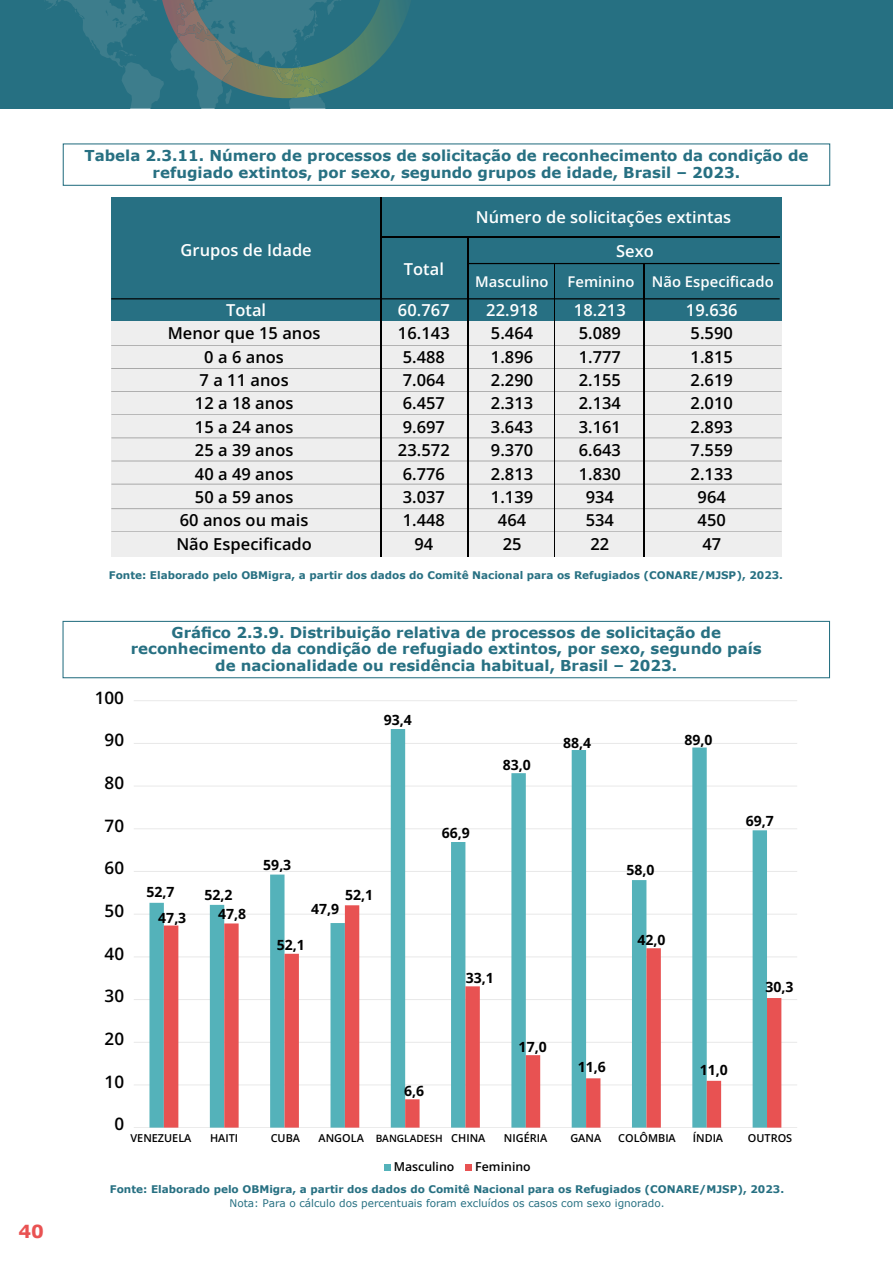
<style>
.page{position:relative;width:893px;height:1263px;background:#fff}
.page>*{position:absolute;margin:0;border:0;box-sizing:border-box;transform-origin:0 0}
.t1{font:700 18px "Verdana";color:#e95252}
.t2{font:600 17.1px "Open Sans";color:#000}
.t3{font:600 16.5px/23.4px "Open Sans";letter-spacing:.005em;color:#000;text-align:center}
.t4{font:600 16.5px "Open Sans";letter-spacing:.005em;color:#fff}
.t5{font:700 15px/16.5px "Verdana";color:#277082;text-align:center}
.t6{font:600 14.85px "Open Sans";letter-spacing:.005em;color:#fff}
.t7{font:700 14.1px "Open Sans";color:#000}
.t8{font:600 12.3px "Open Sans";color:#000}
.t9{font:600 10.95px "Open Sans";color:#000}
.t10{font:700 10.5px "Verdana";color:#277082}
.t11{font:10.5px "Verdana";color:#277082}
.s1{font-size:10.05px}
</style>
<div class="page">
<div style="left:0;top:0;width:893px;height:108px;background:#267082"></div>
<svg style="left:43px;top:0;width:337px;height:109px"></svg>
<div style="left:63px;top:143px;width:767px;height:43px;border:1px solid #277082"></div>
<div style="left:111px;top:310px;width:671px;height:247px;background:#eee"></div>
<div style="left:111px;top:198px;width:671px;height:123px;background:#277083"></div>
<hr style="left:381px;top:198px;width:1px;height:359px;background:#000">
<hr style="left:467px;top:237px;width:2px;height:320px;background:#000">
<hr style="left:554px;top:264px;width:1px;height:293px;background:#000">
<hr style="left:644px;top:264px;width:1px;height:293px;background:#000">
<hr style="left:381px;top:236px;width:399px;height:2px;background:#000">
<hr style="left:469px;top:263px;width:311px;height:1px;background:#000">
<hr style="left:111px;top:298px;width:669px;height:1px;background:#000">
<hr style="left:111px;top:345px;width:670px;height:1px;background:#000">
<hr style="left:111px;top:368px;width:670px;height:1px;background:#000">
<hr style="left:111px;top:391px;width:670px;height:1px;background:#000">
<hr style="left:111px;top:415px;width:671px;height:1px;background:#000">
<hr style="left:111px;top:438px;width:671px;height:1px;background:#000">
<hr style="left:111px;top:461px;width:671px;height:1px;background:#000">
<hr style="left:111px;top:484px;width:671px;height:1px;background:#000">
<hr style="left:111px;top:508px;width:671px;height:1px;background:#000">
<hr style="left:111px;top:531px;width:671px;height:1px;background:#000">
<div style="left:63px;top:621px;width:767px;height:57px;border:1px solid #277082"></div>
<hr style="left:134px;top:1084px;width:663px;height:1px;background:#d9d9d9">
<hr style="left:134px;top:1042px;width:663px;height:1px;background:#d9d9d9">
<hr style="left:134px;top:999px;width:663px;height:1px;background:#d9d9d9">
<hr style="left:134px;top:956px;width:663px;height:1px;background:#d9d9d9">
<hr style="left:134px;top:914px;width:663px;height:1px;background:#d9d9d9">
<hr style="left:134px;top:871px;width:663px;height:1px;background:#d9d9d9">
<hr style="left:134px;top:828px;width:663px;height:1px;background:#d9d9d9">
<hr style="left:134px;top:786px;width:663px;height:1px;background:#d9d9d9">
<hr style="left:134px;top:743px;width:663px;height:1px;background:#d9d9d9">
<hr style="left:134px;top:700px;width:663px;height:1px;background:#d9d9d9">
<hr style="left:134px;top:1127px;width:663px;height:1px;background:#d9d9d9">
<svg style="left:149px;top:729px;width:618px;height:398px"></svg>
<svg style="left:164px;top:905px;width:617px;height:222px"></svg>
<div style="left:384px;top:1164px;width:7px;height:7px;background:#54b2ba"></div>
<div style="left:466px;top:1164px;width:6px;height:7px;background:#e85252"></div>
<p class="t1" style="left:18px;top:1219px;width:27px">40</p>
<p class="t5" style="left:85px;top:147px;width:725px">Tabela 2.3.11. Número de processos de solicitação de reconhecimento da condição de refugiado extintos, por sexo, segundo grupos de idade, Brasil – 2023.</p>
<p class="t4" style="left:181px;top:238px;width:133px">Grupos de Idade</p>
<p class="t4" style="left:226px;top:299px;width:42px">Total</p>
<p class="t3" style="left:168px;top:321px;width:154px">Menor que 15 anos<br>0 a 6 anos<br>7 a 11 anos<br>12 a 18 anos<br>15 a 24 anos<br>25 a 39 anos<br>40 a 49 anos<br>50 a 59 anos<br>60 anos ou mais<br>Não Especificado</p>
<p class="t4" style="left:404px;top:258px;width:42px">Total</p>
<p class="t4" style="left:398px;top:298px;width:53px">60.767</p>
<p class="t3" style="left:398px;top:321px;width:53px">16.143<br>5.488<br>7.064<br>6.457<br>9.697<br>23.572<br>6.776<br>3.037<br>1.448<br>94</p>
<p class="t4" style="left:476px;top:206px;width:257px">Número de solicitações extintas</p>
<p class="t4" style="left:616px;top:239px;width:39px">Sexo</p>
<p class="t6" style="left:475px;top:271px;width:75px">Masculino</p>
<p class="t6" style="left:568px;top:271px;width:208px">Feminino Não Especificado</p>
<p class="t4" style="left:486px;top:298px;width:53px">22.918</p>
<p class="t3" style="left:491px;top:321px;width:44px">5.464<br>1.896<br>2.290<br>2.313<br>3.643<br>9.370<br>2.813<br>1.139<br>464<br>25</p>
<p class="t4" style="left:574px;top:298px;width:53px">18.213</p>
<p class="t3" style="left:579px;top:321px;width:44px">5.089<br>1.777<br>2.155<br>2.134<br>3.161<br>6.643<br>1.830<br>934<br>534<br>22</p>
<p class="t4" style="left:686px;top:298px;width:53px">19.636</p>
<p class="t3" style="left:691px;top:321px;width:44px">5.590<br>1.815<br>2.619<br>2.010<br>2.893<br>7.559<br>2.133<br>964<br>450<br>47</p>
<p class="t10" style="left:109px;top:568px;width:676px">Fonte: Elaborado pelo OBMigra, a partir dos dados do Comitê Nacional para os Refugiados (CONARE/MJSP), 2023.</p>
<p class="t2" style="left:95px;top:686px;width:31px">100</p>
<p class="t2" style="left:105px;top:728px;width:21px">90</p>
<p class="t2" style="left:105px;top:771px;width:21px">80</p>
<p class="t5" style="left:131px;top:624px;width:632px">Gráfico 2.3.9. Distribuição relativa de processos de solicitação de reconhecimento da condição de refugiado extintos, por sexo, segundo país de nacionalidade ou residência habitual, Brasil – 2023.</p>
<p class="t7" style="left:384px;top:710px;width:30px">93,4</p>
<p class="t7" style="left:503px;top:755px;width:30px">83,0</p>
<p class="t7" style="left:563px;top:732px;width:30px">88,4</p>
<p class="t7" style="left:684px;top:730px;width:30px">89,0</p>
<p class="t2" style="left:105px;top:814px;width:21px">70</p>
<p class="t2" style="left:105px;top:856px;width:21px">60</p>
<p class="t2" style="left:105px;top:899px;width:21px">50</p>
<p class="t2" style="left:105px;top:942px;width:21px">40</p>
<p class="t2" style="left:105px;top:984px;width:21px">30</p>
<p class="t7" style="left:146px;top:881px;width:30px">52,7</p>
<p class="t7" style="left:205px;top:885px;width:30px">52,2</p>
<p class="t7" style="left:158px;top:908px;width:30px">47,3</p>
<p class="t7" style="left:218px;top:904px;width:30px">47,8</p>
<p class="t7" style="left:263px;top:855px;width:30px">59,3</p>
<p class="t7" style="left:345px;top:885px;width:30px">52,1</p>
<p class="t7" style="left:311px;top:899px;width:30px">47,9</p>
<p class="t7" style="left:277px;top:935px;width:30px">52,1</p>
<p class="t7" style="left:442px;top:823px;width:30px">66,9</p>
<p class="t7" style="left:466px;top:968px;width:30px">33,1</p>
<p class="t7" style="left:626px;top:860px;width:30px">58,0</p>
<p class="t7" style="left:638px;top:930px;width:30px">42,0</p>
<p class="t7" style="left:746px;top:811px;width:30px">69,7</p>
<p class="t7" style="left:765px;top:977px;width:30px">30,3</p>
<p class="t2" style="left:105px;top:1027px;width:21px">20</p>
<p class="t2" style="left:105px;top:1070px;width:21px">10</p>
<p class="t7" style="left:404px;top:1080px;width:22px">6,6</p>
<p class="t7" style="left:519px;top:1037px;width:30px">17,0</p>
<p class="t7" style="left:578px;top:1057px;width:30px">11,6</p>
<p class="t7" style="left:700px;top:1060px;width:30px">11,0</p>
<p class="t2" style="left:115px;top:1112px;width:11px">0</p>
<p class="t9" style="left:131px;top:1130px;width:62px">VENEZUELA</p>
<p class="t9" style="left:210px;top:1130px;width:30px">HAITI</p>
<p class="t9" style="left:271px;top:1130px;width:31px">CUBA</p>
<p class="t9" style="left:319px;top:1130px;width:168px">ANGOLA <span class="s1">BANGLADESH</span> CHINA</p>
<p class="t9" style="left:504px;top:1130px;width:45px">NIGÉRIA</p>
<p class="t9" style="left:570px;top:1130px;width:32px">GANA</p>
<p class="t9" style="left:618px;top:1130px;width:59px">COLÔMBIA</p>
<p class="t9" style="left:693px;top:1130px;width:32px">ÍNDIA</p>
<p class="t9" style="left:748px;top:1130px;width:46px">OUTROS</p>
<p class="t8" style="left:394px;top:1158px;width:62px">Masculino</p>
<p class="t8" style="left:475px;top:1158px;width:57px">Feminino</p>
<p class="t10" style="left:110px;top:1182px;width:676px">Fonte: Elaborado pelo OBMigra, a partir dos dados do Comitê Nacional para os Refugiados (CONARE/MJSP), 2023.</p>
<p class="t11" style="left:230px;top:1196px;width:436px">Nota: Para o cálculo dos percentuais foram excluídos os casos com sexo ignorado.</p>
</div>
